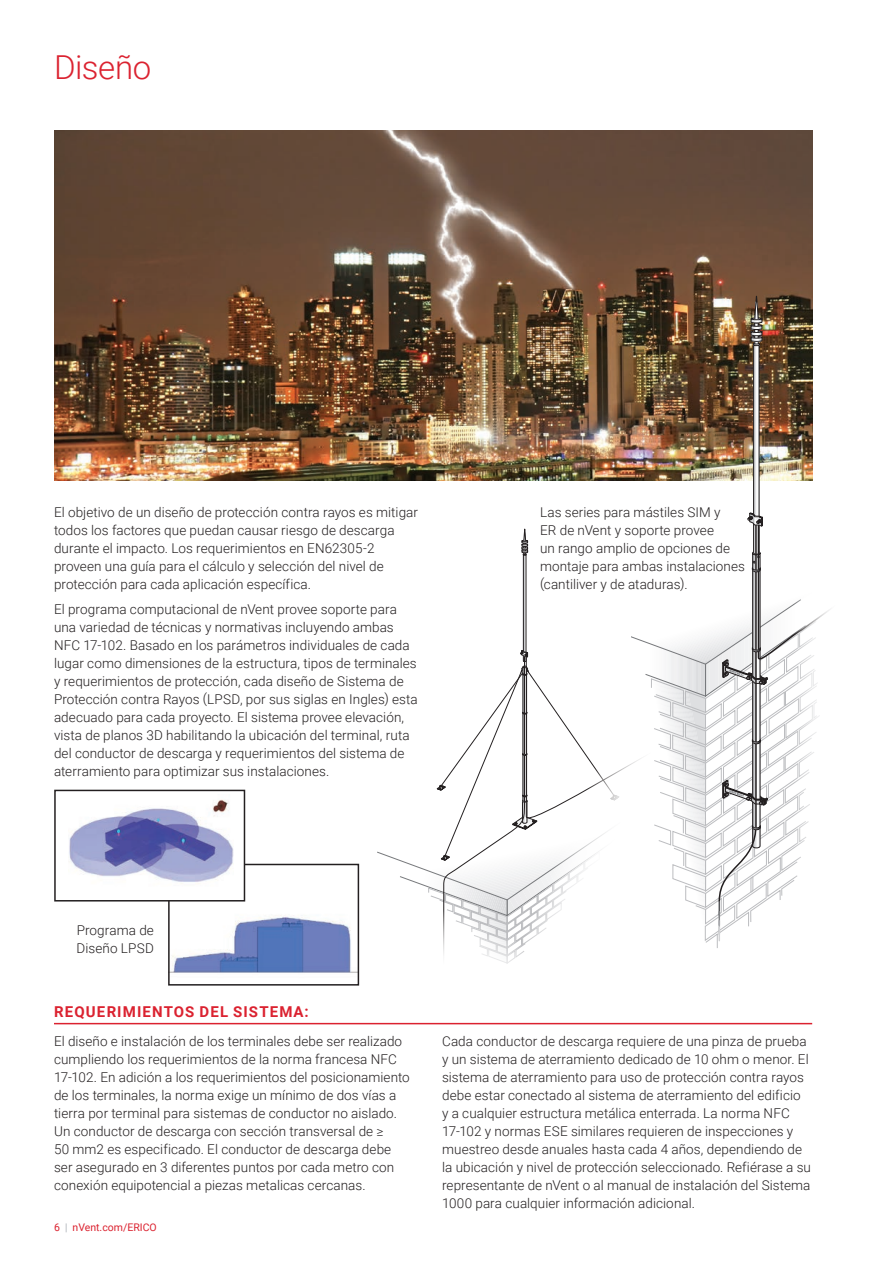
<style>
.page{position:relative;width:893px;height:1263px;background:#fff}
.page>*{position:absolute;margin:0;border:0;box-sizing:border-box;transform-origin:0 0}
.t1{font:300 33px "Roboto";letter-spacing:-.015em;color:#db2230}
.Subheading_Level_1{font:700 15px "Roboto";letter-spacing:.075em;color:#db2230}
.Body_Text{font:300 13.5px/18px "Roboto";letter-spacing:.005em;color:#231f20}
.t2{font:10.5px "Roboto";color:#db2230}
.s1{font-weight:300;color:#8f959e}
</style>
<div class="page">
<img style="left:54px;top:130px;width:758px;height:351px">
<hr style="left:54px;top:1023px;width:758px;height:1px;background:#db2230">
<img style="left:631px;top:296px;width:199px;height:652px">
<svg style="left:506px;top:653px;width:154px;height:311px"></svg>
<svg style="left:377px;top:529px;width:244px;height:434px"></svg>
<img style="left:171px;top:869px;width:185px;height:104px">
<div style="left:168px;top:864px;width:191px;height:121px;border:2px solid #231f20"></div>
<div style="left:55px;top:790px;width:189px;height:111px;background:#fff"></div>
<img style="left:69px;top:799px;width:165px;height:85px">
<div style="left:54px;top:790px;width:191px;height:111px;border:2px solid #231f20"></div>
<p class="t1" style="left:54px;top:44px;width:99px">Diseño</p>
<p class="Body_Text" style="left:54px;top:503px;width:366px">El objetivo de un diseño de protección contra rayos es mitigar todos los factores que puedan causar riesgo de descarga durante el impacto. Los requerimientos en EN62305-2 proveen una guía para el cálculo y selección del nivel de protección para cada aplicación específica.</p>
<p class="Body_Text" style="left:54px;top:599px;width:365px">El programa computacional de nVent provee soporte para una variedad de técnicas y normativas incluyendo ambas NFC 17-102. Basado en los parámetros individuales de cada lugar como dimensiones de la estructura, tipos de terminales y requerimientos de protección, cada diseño de Sistema de Protección contra Rayos (LPSD, por sus siglas en Ingles) esta adecuado para cada proyecto. El sistema provee elevación, vista de planos 3D habilitando la ubicación del terminal, ruta del conductor de descarga y requerimientos del sistema de aterramiento para optimizar sus instalaciones.</p>
<p class="Body_Text" style="left:77px;top:920px;width:79px">Programa de<br>Diseño LPSD</p>
<p class="Body_Text" style="left:540px;top:503px;width:206px">Las series para mástiles SIM y<br>ER de nVent y soporte provee<br>un rango amplio de opciones de montaje para ambas instalaciones (cantiliver y de ataduras).</p>
<p class="Subheading_Level_1" style="left:54px;top:1001px;width:256px">REQUERIMIENTOS DEL SISTEMA:</p>
<p class="Body_Text" style="left:54px;top:1031px;width:357px">El diseño e instalación de los terminales debe ser realizado cumpliendo los requerimientos de la norma francesa NFC 17-102. En adición a los requerimientos del posicionamiento de los terminales, la norma exige un mínimo de dos vías a tierra por terminal para sistemas de conductor no aislado.<br>Un conductor de descarga con sección transversal de ≥<br>50 mm2 es especificado. El conductor de descarga debe ser asegurado en 3 diferentes puntos por cada metro con conexión equipotencial a piezas metalicas cercanas.</p>
<p class="Body_Text" style="left:442px;top:1031px;width:370px">Cada conductor de descarga requiere de una pinza de prueba y un sistema de aterramiento dedicado de 10 ohm o menor. El sistema de aterramiento para uso de protección contra rayos debe estar conectado al sistema de aterramiento del edificio<br>y a cualquier estructura metálica enterrada. La norma NFC 17-102 y normas ESE similares requieren de inspecciones y muestreo desde anuales hasta cada 4 años, dependiendo de la ubicación y nivel de protección seleccionado. Refiérase a su representante de nVent o al manual de instalación del Sistema 1000 para cualquier información adicional.</p>
<p class="t2" style="left:54px;top:1220px;width:104px">6 <span class="s1">|</span> nVent.com/ERICO</p>
</div>
